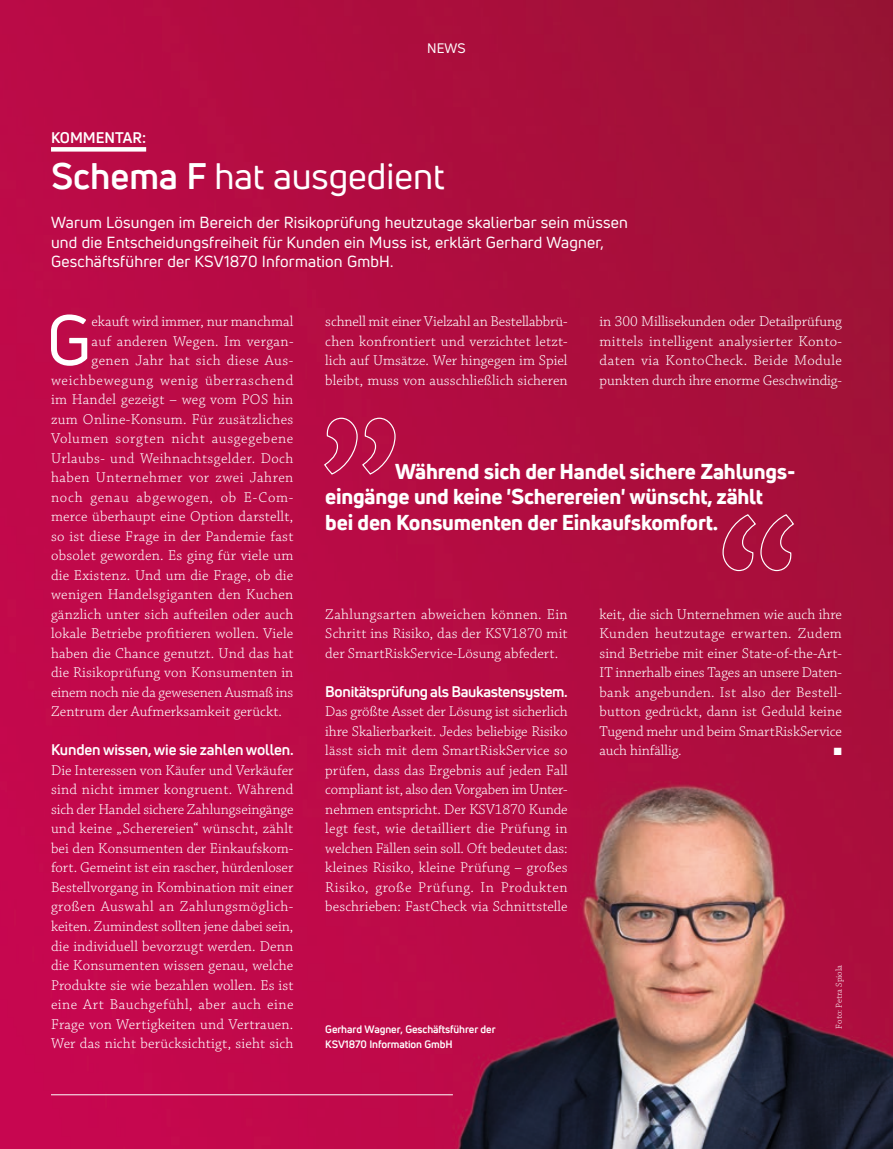
<style>
.page{position:relative;width:893px;height:1149px;background:#fff}
.page>*{position:absolute;margin:0;border:0;box-sizing:border-box;transform-origin:0 0}
.t1{font:69.6px "Uni Neue";color:#fff}
.t2{font:36px "Uni Neue";color:#fff}
.t3{font:800 21px/25.5px "Uni Neue";letter-spacing:-.01em;color:#fff}
.t4{font:15.75px/19.5px "Uni Neue";letter-spacing:.01em;color:#fff}
.t5{font:300 15px/19.5px "Chaparral Pro";letter-spacing:.015em;color:#fff;text-align:justify}
.t6{font:700 15px "Uni Neue";letter-spacing:-.02em;color:#fff}
.t7{font:300 15px "Chaparral Pro";letter-spacing:.045em;color:#fff}
.t8{font:300 15px "Chaparral Pro";letter-spacing:-.01em;color:#fff}
.t9{font:300 15px "Chaparral Pro";letter-spacing:.035em;color:#fff}
.t10{font:300 15px "Chaparral Pro";letter-spacing:.05em;color:#fff}
.t11{font:13.5px "Uni Neue";color:#fff}
.t12{font:700 10.5px/15px "Uni Neue";letter-spacing:-.01em;color:#fff}
.t13{font:10.5px "Zapf Dingbats ITC";color:#fff}
.t14{font:300 9px "Chaparral Pro";color:#fff}
.s1{font-weight:700}
</style>
<div class="page">
<img style="left:0;top:0;width:893px;height:1148px">
<svg style="left:51px;top:147px;width:95px;height:4px"></svg>
<svg style="left:323px;top:417px;width:73px;height:58px;background:#bc2053"></svg>
<svg style="left:722px;top:513px;width:73px;height:58px;background:#b0224b"></svg>
<hr style="left:51px;top:1093px;width:402px;height:1px;background:#fff">
<p class="t11" style="left:427px;top:40px;width:39px">NEWS</p>
<p class="t6" style="left:51px;top:128px;width:20px">Kommentar</p>
<p class="t6" style="left:142px;top:128px;width:6px">:</p>
<h2 class="t2" style="left:51px;top:154px;width:395px"><span class="s1">Schema F</span> hat ausgedient</h2>
<p class="t4" style="left:51px;top:212px;width:578px">Warum Lösungen im Bereich der Risikoprüfung heutzutage skalierbar sein müssen und die Entscheidungsfreiheit für Kunden ein Muss ist, erklärt Gerhard Wagner,<br>Geschäftsführer der KSV1870 I nformation GmbH .</p>
<h1 class="t1" style="left:47px;top:297px;width:38px">G</h1>
<p class="t5" style="left:91px;top:312px;width:203px">ekauft wird immer, nur manchmal</p>
<p class="t5" style="left:91px;top:331px;width:203px">auf anderen Wegen. Im vergan-</p>
<p class="t5" style="left:91px;top:351px;width:203px">genen Jahr hat sich diese Aus-</p>
<p class="t7" style="left:51px;top:371px;width:244px">weichbewegung wenig überraschend</p>
<p class="t5" style="left:51px;top:390px;width:244px">im Handel gezeigt – weg vom POS hin</p>
<p class="t5" style="left:51px;top:409px;width:244px">zum Online-Konsum. Für zusätzliches</p>
<p class="t7" style="left:51px;top:430px;width:244px">Volumen sorgten nicht ausgegebene</p>
<p class="t5" style="left:51px;top:448px;width:244px">Urlaubs- und Weihnachtsgelder. Doch</p>
<p class="t9" style="left:51px;top:469px;width:244px">haben Unternehmer vor zwei Jahren</p>
<p class="t10" style="left:51px;top:488px;width:244px">noch genau abgewogen, ob E-Com-</p>
<p class="t5" style="left:51px;top:507px;width:244px">merce überhaupt eine Option darstellt,</p>
<p class="t5" style="left:51px;top:526px;width:244px">so ist diese Frage in der Pandemie fast</p>
<p class="t5" style="left:51px;top:546px;width:244px">obsolet geworden. Es ging für viele um</p>
<p class="t5" style="left:51px;top:565px;width:244px">die Existenz. Und um die Frage, ob die</p>
<p class="t5" style="left:51px;top:585px;width:244px">wenigen Handelsgiganten den Kuchen</p>
<p class="t5" style="left:51px;top:604px;width:244px">gänzlich unter sich aufteilen oder auch</p>
<p class="t5" style="left:51px;top:624px;width:244px">lokale Betriebe profitieren wollen. Viele</p>
<p class="t5" style="left:51px;top:643px;width:244px">haben die Chance genutzt. Und das hat</p>
<p class="t5" style="left:51px;top:663px;width:244px">die Risikoprüfung von Konsumenten in</p>
<p class="t8" style="left:51px;top:683px;width:244px">einem noch nie da gewesenen Ausmaß ins</p>
<p class="t5" style="left:51px;top:702px;width:233px">Zentrum der Aufmerksamkeit gerückt.</p>
<p class="t6" style="left:51px;top:740px;width:244px">Kunden wissen, wie sie zahlen wollen.</p>
<p class="t5" style="left:51px;top:760px;width:244px">Die Interessen von Käufer und Verkäufer sind nicht immer kongruent. Während sich der Handel sichere Zahlungseingänge und keine „Scherereien“ wünscht, zählt bei den Konsumenten der Einkaufskom&shy;fort. Gemeint ist ein rascher, hürdenloser Bestellvorgang in Kombination mit einer großen Auswahl an Zahlungsmöglich&shy;keiten. Zumindest sollten jene dabei sein, die individuell bevorzugt werden. Denn die Konsumenten wissen genau, welche Produkte sie wie bezahlen wollen. Es ist eine Art Bauchgefühl, aber auch eine Frage von Wertigkeiten und Vertrauen.<br>Wer das nicht berücksichtigt, sieht sich</p>
<p class="t5" style="left:325px;top:312px;width:244px">schnell mit einer Vielzahl an Bestellabbrü&shy;chen konfrontiert und verzichtet letzt&shy;lich auf Umsätze. Wer hingegen im Spiel bleibt, muss von ausschließlich sicheren</p>
<p class="t5" style="left:600px;top:312px;width:244px">in 300 Millisekunden oder Detailprüfung mittels intelligent analysierter Konto&shy;daten via KontoCheck. Beide Module punkten durch ihre enorme Geschwindig-</p>
<h3 class="t3" style="left:325px;top:458px;width:469px;text-indent:70px">Während sich der Handel sichere Zahlungs&shy;eingänge und keine 'Scherereien' wünscht, zählt bei den Konsumenten der Einkaufskomfort.</h3>
<p class="t5" style="left:325px;top:604px;width:244px">Zahlungsarten abweichen können. Ein Schritt ins Risiko, das der KSV1870 mit der SmartRiskService-Lösung abfedert.</p>
<p class="t6" style="left:325px;top:681px;width:244px">Bonitätsprüfung als Baukastensystem.</p>
<p class="t5" style="left:325px;top:702px;width:244px">Das größte Asset der Lösung ist sicherlich ihre Skalierbarkeit. Jedes beliebige Risiko lässt sich mit dem SmartRiskService so prüfen, dass das Ergebnis auf jeden Fall compliant ist, also den Vorgaben im Unter&shy;nehmen entspricht. Der KSV1870 Kunde legt fest, wie detailliert die Prüfung in welchen Fällen sein soll. Oft bedeutet das: kleines Risiko, kleine Prüfung – großes Risiko, große Prüfung. In Produkten beschrieben: FastCheck via Schnittstelle</p>
<p class="t12" style="left:325px;top:1021px;width:172px">Gerhard Wagner, Geschäftsführer der<br>KSV1870 Information GmbH</p>
<p class="t5" style="left:600px;top:604px;width:244px">keit, die sich Unternehmen wie auch ihre Kunden heutzutage erwarten. Zudem sind Betriebe mit einer State-of-the-Art-IT innerhalb eines Tages an unsere Daten&shy;bank angebunden. Ist also der Bestell&shy;button gedrückt, dann ist Geduld keine Tugend mehr und beim SmartRiskService auch hinfällig.</p>
<p class="t13" style="left:834px;top:746px;width:9px">■</p>
<p class="t14" style="left:834px;top:1028px;width:65px;rotate:-90deg">Foto: Petra Spiola</p>
</div>
